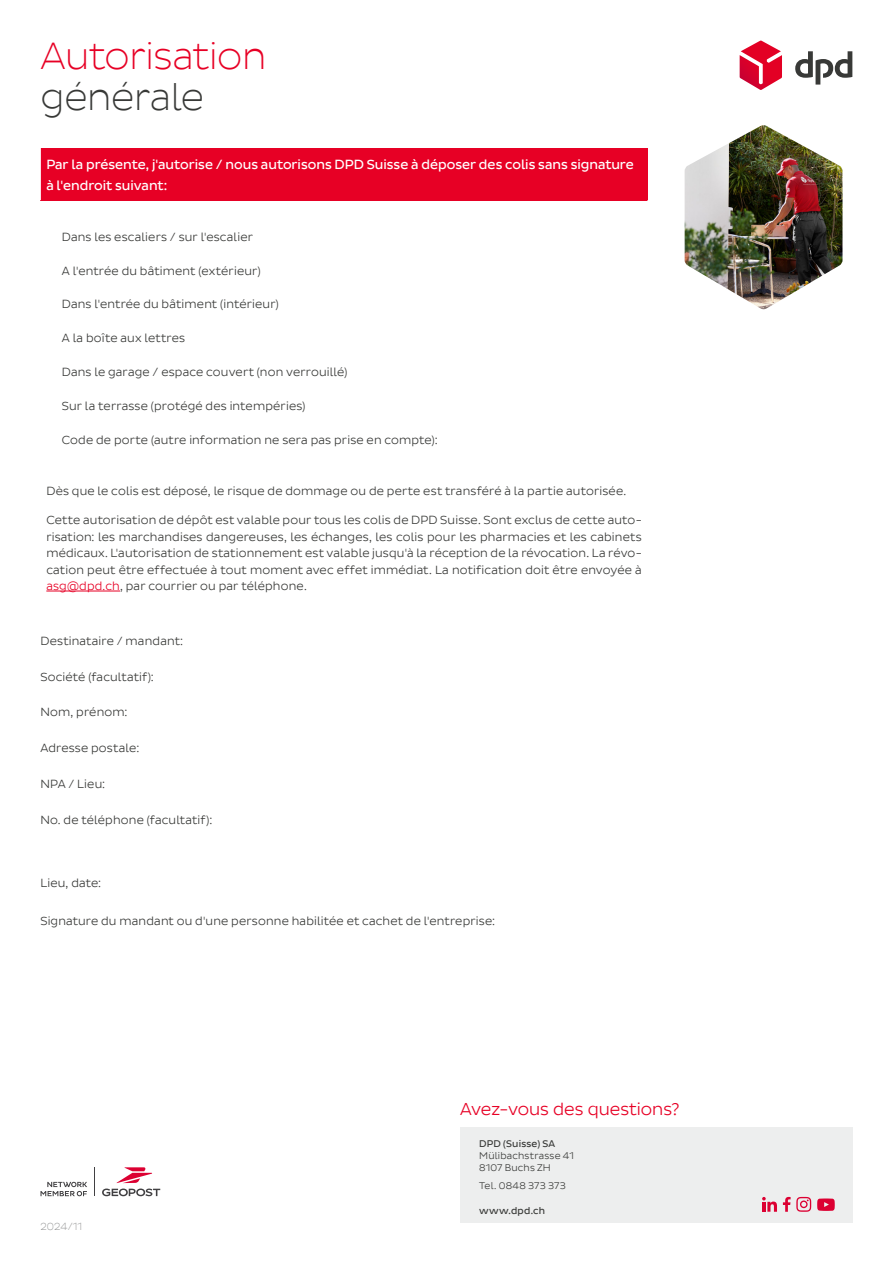
<style>
.page{position:relative;width:893px;height:1263px;background:#fff}
.page>*{position:absolute;margin:0;border:0;box-sizing:border-box;transform-origin:0 0}
.t1{font:300 38.4px "Pluto Sans DPD Extra";letter-spacing:-.01em;color:#e70025}
.t2{font:300 38.4px "Pluto Sans DPD Extra";letter-spacing:-.01em;color:#383937}
.t3{font:17.55px "Pluto Sans DPD Light";color:#e70025}
.t4{font:13.5px/21px "Pluto Sans DPD Regular";color:#fff}
.t5{font:12px/16.5px "Pluto Sans DPD Light";letter-spacing:.015em;color:#383937;text-align:justify}
.t6{font:300 10.5px "Pluto Sans DPD Extra";letter-spacing:.01em;color:#8e8f8f}
.t7{font:9.9px/12.3px "Pluto Sans DPD Light";letter-spacing:.02em;color:#383937}
.t8{font:9.9px "Pluto Sans DPD Regular";letter-spacing:.02em;color:#383937}
.s1{color:#e70025}
</style>
<div class="page">
<svg style="left:102px;top:1167px;width:58px;height:29px"></svg>
<svg style="left:41px;top:1182px;width:46px;height:14px"></svg>
<svg style="left:795px;top:51px;width:57px;height:34px"></svg>
<svg style="left:740px;top:41px;width:42px;height:49px"></svg>
<div style="left:460px;top:1126px;width:392px;height:96px;background:#edeeee"></div>
<svg style="left:783px;top:1197px;width:28px;height:15px"></svg>
<svg style="left:762px;top:1197px;width:15px;height:15px"></svg>
<svg style="left:817px;top:1198px;width:18px;height:13px"></svg>
<div style="left:40px;top:148px;width:608px;height:52px;background:#e70025"></div>
<hr style="left:40px;top:148px;width:1px;height:52px;background:#fff">
<hr style="left:46px;top:591px;width:74px;height:1px;background:#e70025">
<img style="left:685px;top:125px;width:157px;height:184px">
<h1 class="t1" style="left:41px;top:35px;width:227px">Autorisation</h1>
<h1 class="t2" style="left:41px;top:75px;width:165px">générale</h1>
<p class="t4" style="left:46px;top:154px;width:589px">Par la présente, j'autorise / nous autorisons DPD Suisse à déposer des colis sans signature à l'endroit suivant:</p>
<p class="t5" style="left:62px;top:228px;width:193px">Dans les escaliers / sur l'escalier</p>
<p class="t5" style="left:62px;top:262px;width:200px">A l'entrée du bâtiment (extérieur)</p>
<p class="t5" style="left:62px;top:295px;width:219px">Dans l'entrée du bâtiment (intérieur)</p>
<p class="t5" style="left:62px;top:329px;width:125px">A la boîte aux lettres</p>
<p class="t5" style="left:62px;top:363px;width:287px">Dans le garage / espace couvert (non verrouillé)</p>
<p class="t5" style="left:62px;top:397px;width:245px">Sur la terrasse (protégé des intempéries)</p>
<p class="t5" style="left:62px;top:431px;width:377px">Code de porte (autre information ne sera pas prise en compte):</p>
<p class="t5" style="left:46px;top:483px;width:581px">Dès que le colis est déposé, le risque de dommage ou de perte est transféré à la partie autorisée.</p>
<p class="t5" style="left:46px;top:512px;width:597px">Cette autorisation de dépôt est valable pour tous les colis de DPD Suisse. Sont exclus de cette auto&shy;risation: les marchandises dangereuses, les échanges, les colis pour les pharmacies et les cabinets médicaux. L'autorisation de stationnement est valable jusqu'à la réception de la révocation. La révo&shy;cation peut être effectuée à tout moment avec effet immédiat. La notification doit être envoyée à <span class="s1">asg@dpd.ch</span>, par courrier ou par téléphone.</p>
<p class="t5" style="left:40px;top:633px;width:144px">Destinataire / mandant:</p>
<p class="t5" style="left:40px;top:668px;width:115px">Société (facultatif):</p>
<p class="t5" style="left:40px;top:704px;width:89px">Nom, prénom:</p>
<p class="t5" style="left:40px;top:740px;width:100px">Adresse postale:</p>
<p class="t5" style="left:40px;top:776px;width:66px">NPA / Lieu:</p>
<p class="t5" style="left:40px;top:811px;width:173px">No. de téléphone (facultatif):</p>
<p class="t5" style="left:40px;top:875px;width:62px">Lieu, date:</p>
<p class="t5" style="left:40px;top:913px;width:456px">Signature du mandant ou d'une personne habilitée et cachet de l'entreprise:</p>
<p class="t6" style="left:41px;top:1221px;width:43px">2024/11</p>
<h2 class="t3" style="left:460px;top:1099px;width:221px">Avez-vous des questions?</h2>
<p class="t8" style="left:479px;top:1138px;width:77px">DPD (Suisse) SA</p>
<p class="t7" style="left:479px;top:1149px;width:96px">Mülibachstrasse 41<br>8107 Buchs ZH</p>
<p class="t7" style="left:479px;top:1180px;width:88px">Tel. 0848 373 373</p>
<p class="t8" style="left:479px;top:1205px;width:67px">www.dpd.ch</p>
</div>
